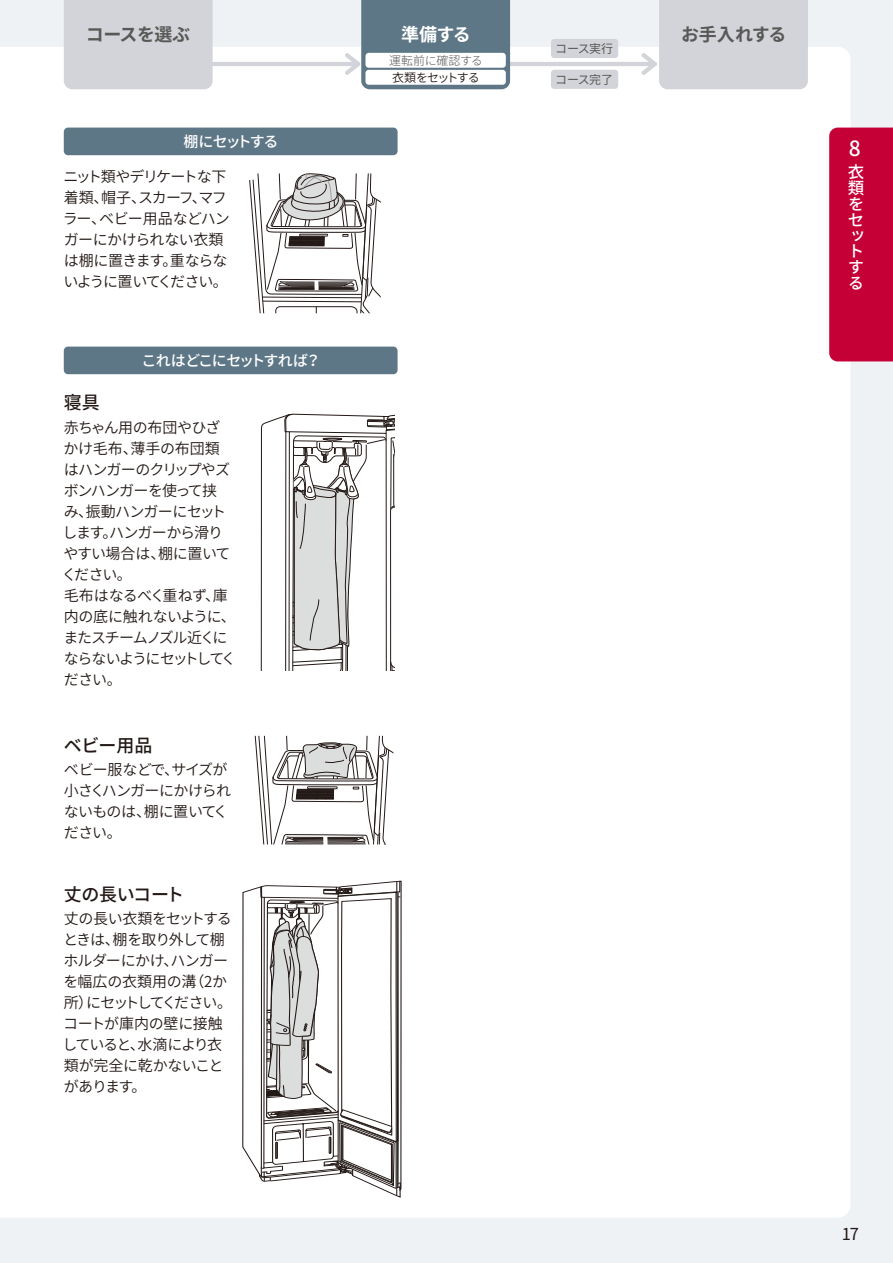
<style>
.page{position:relative;width:893px;height:1263px;background:#eff2f4}
.page>*{position:absolute;margin:0;border:0;box-sizing:border-box;transform-origin:0 0}
.t1{font:500 21px "Noto Sans CJ Kjp";color:#fff}
.Import_title{font:500 18px "Noto Sans CJ Kjp";letter-spacing:-.015em;color:#231916}
.t2{font:700 18px "Noto Sans CJ Kjp";letter-spacing:-.025em;color:#595857}
.t3{font:700 18px "Noto Sans CJ Kjp";color:#fff}
.t4{font:500 16.5px/15.9px "Noto Sans CJ Kjp";color:#fff}
.t5{font:16.5px "Noto Sans CJ Kjp";color:#231916}
.t6{font:600 15px/21px "Noto Sans CJ Kjp";letter-spacing:-.05em;color:#231916}
.t7{font:600 15px/21px "Noto Sans CJ Kjp";letter-spacing:-.075em;color:#231916}
.Title_3{font:500 15px "Noto Sans CJ Kjp";letter-spacing:-.055em;color:#fff}
.Title_3-2{font:500 15px "Noto Sans CJ Kjp";letter-spacing:-.11em;color:#fff}
.t8{font:12px "Noto Sans CJ Kjp";letter-spacing:-.03em;color:#595857}
.t9{font:300 12px "Noto Sans CJ Kjp";letter-spacing:-.01em;color:#595857}
.t10{font:600 12px "Noto Sans CJ Kjp";letter-spacing:-.09em;color:#231916}
</style>
<div class="page">
<div style="left:0;top:47px;width:850px;height:1170px;background:#fff"></div>
<svg style="left:254px;top:736px;width:139px;height:109px"></svg>
<svg style="left:242px;top:880px;width:160px;height:318px"></svg>
<svg style="left:259px;top:876px;width:142px;height:320px"></svg>
<svg style="left:260px;top:408px;width:135px;height:263px"></svg>
<svg style="left:249px;top:173px;width:132px;height:140px"></svg>
<div style="left:64px;top:128px;width:334px;height:27px;background:#5e7787;border-radius:4px"></div>
<div style="left:64px;top:347px;width:334px;height:27px;background:#5e7787;border-radius:4px"></div>
<div style="left:829px;top:128px;width:64px;height:233px;background:#c40037"></div>
<hr style="left:208px;top:62px;width:150px;height:4px;background:#d2d4d9">
<hr style="left:505px;top:62px;width:150px;height:4px;background:#d2d4d9">
<div style="left:551px;top:39px;width:67px;height:19px;background:#d2d4d9;border-radius:3px"></div>
<div style="left:551px;top:70px;width:67px;height:19px;background:#d2d4d9;border-radius:3px"></div>
<div style="left:64px;top:0;width:149px;height:89px;background:#d2d4d9"></div>
<svg style="left:638px;top:0;width:170px;height:89px"></svg>
<svg style="left:341px;top:0;width:169px;height:89px"></svg>
<div style="left:365px;top:53px;width:141px;height:15px;background:#fff;border-radius:3px"></div>
<div style="left:365px;top:70px;width:141px;height:15px;background:#fff;border-radius:3px"></div>
<p class="t2" style="left:86px;top:25px;width:106px">コースを選ぶ</p>
<p class="t3" style="left:401px;top:25px;width:71px">準備する</p>
<p class="t2" style="left:681px;top:25px;width:107px">お手入れする</p>
<p class="t9" style="left:389px;top:54px;width:95px">運転前に確認する</p>
<p class="t10" style="left:392px;top:71px;width:89px">衣類をセットする</p>
<p class="t8" style="left:555px;top:42px;width:60px">コース実行</p>
<p class="t8" style="left:555px;top:73px;width:60px">コース完了</p>
<p class="Title_3-2" style="left:184px;top:133px;width:96px">棚にセットする</p>
<p class="t6" style="left:63px;top:166px;width:169px">ニット類やデリケートな下着類、帽子、スカーフ、マフラー、ベビー用品などハンガーにかけられない衣類は棚に置きます。重ならないように置いてください。</p>
<p class="Title_3" style="left:142px;top:352px;width:181px">これはどこにセットすれば？</p>
<p class="Import_title" style="left:64px;top:393px;width:37px">寝具</p>
<p class="t6" style="left:62px;top:417px;width:170px">赤ちゃん用の布団やひざかけ毛布、薄手の布団類はハンガーのクリップやズボンハンガーを使って挟み、振動ハンガーにセットします。ハンガーから滑りやすい場合は、棚に置いてください。</p>
<p class="t7" style="left:63px;top:585px;width:174px">毛布はなるべく重ねず、庫内の底に触れないように、またスチームノズル近くにならないようにセットしてください。</p>
<p class="Import_title" style="left:64px;top:735px;width:90px">ベビー用品</p>
<p class="t6" style="left:64px;top:759px;width:169px">ベビー服などで、サイズが小さくハンガーにかけられないものは、棚に置いてください。</p>
<p class="Import_title" style="left:64px;top:884px;width:122px">丈の長いコート</p>
<p class="t6" style="left:63px;top:908px;width:170px">丈の長い衣類をセットするときは、棚を取り外して棚ホルダーにかけ、ハンガーを幅広の衣類用の溝（2か所）にセットしてください。</p>
<p class="t6" style="left:63px;top:1013px;width:163px;text-align:justify">コートが庫内の壁に接触していると、水滴により衣類が完全に乾かないことがあります。</p>
<p class="t1" style="left:849px;top:137px;width:13px">8</p>
<p class="t4" style="left:848px;top:165px;width:18px">衣類をセットする</p>
<p class="t5" style="left:842px;top:1224px;width:19px">17</p>
</div>
